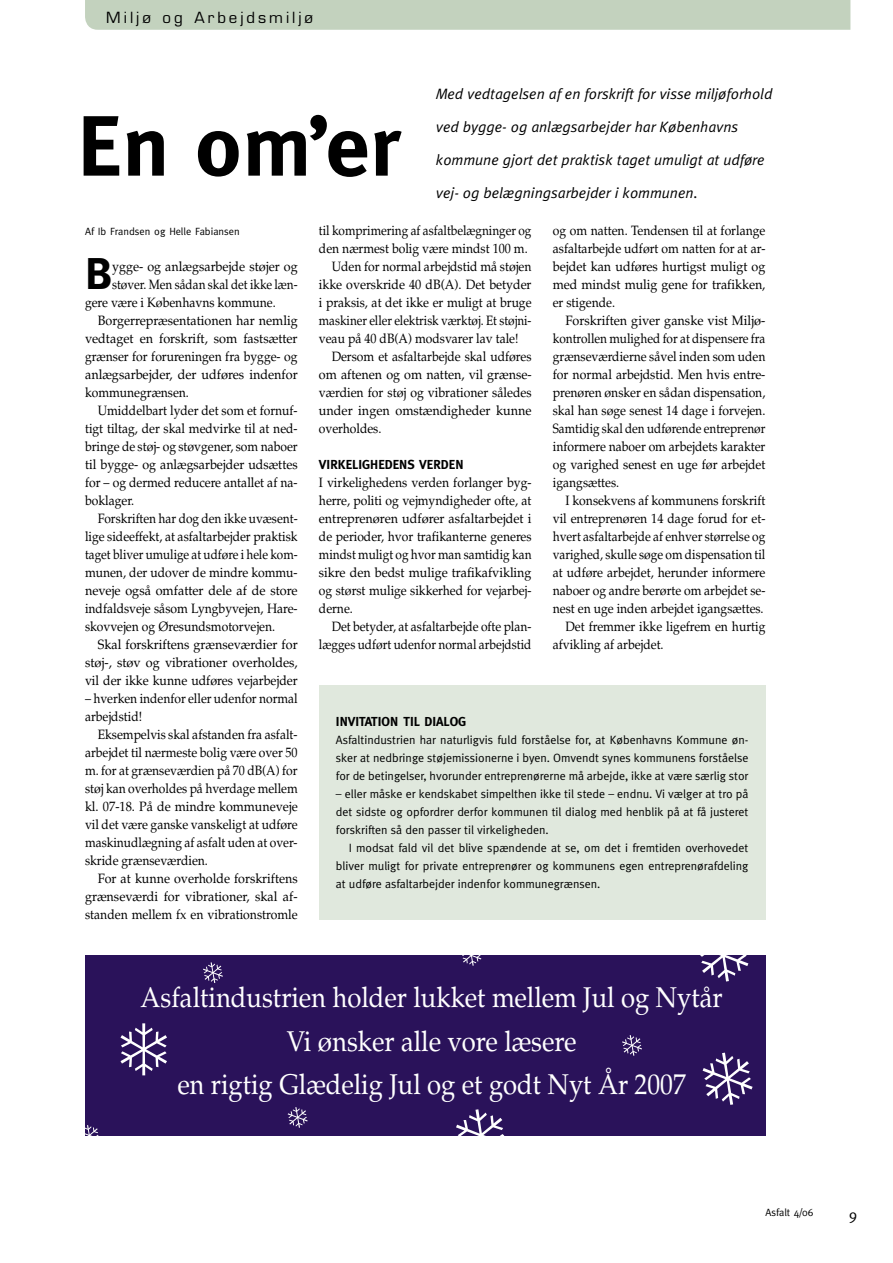
<style>
.page{position:relative;width:893px;height:1263px;background:#fff}
.page>*{position:absolute;margin:0;border:0;box-sizing:border-box;transform-origin:0 0}
.t1{font:700 85.5px "Meta";color:#000}
.t2{font:700 44.4px "Meta";color:#000}
.t3{font:28.5px/43.5px "Palatino";color:#fff;text-align:center;scale:.9 1}
.t4{font:italic 15px "Meta";color:#000}
.t5{font:15px "Eurostile";letter-spacing:.2em;color:#000}
.t6{font:13.5px/18px "Palatino";color:#000;text-align:justify;scale:.9 1}
.t7{font:13.5px/18px "Palatino";color:#000;text-align:justify;scale:.93 1}
.t8{font:13.5px/18px "Palatino";color:#000;scale:.89 1}
.t9{font:13.5px/18px "Palatino";color:#000;text-align:justify;scale:.92 1}
.t10{font:13.5px "Palatino";color:#000;scale:.94 1}
.t11{font:13.5px "Palatino";color:#000;scale:.87 1}
.t12{font:13.5px "Palatino";color:#000;scale:.88 1}
.t13{font:13.5px "Palatino";color:#000;scale:.91 1}
.t14{font:700 13.05px "Meta";color:#000}
.t15{font:12px/18px "Meta";color:#000;text-align:justify}
.t16{font:10.5px "Meta";color:#000}
</style>
<div class="page">
<div style="left:85px;top:0;width:765px;height:30px;background:#c3d2be"></div>
<div style="left:319px;top:685px;width:446px;height:234px;background:#e0e8dd"></div>
<div style="left:85px;top:955px;width:680px;height:180px;background:#2a125a"></div>
<svg style="left:703px;top:1053px;width:50px;height:52px"></svg>
<svg style="left:622px;top:1035px;width:20px;height:21px"></svg>
<svg style="left:120px;top:1023px;width:47px;height:52px"></svg>
<svg style="left:203px;top:962px;width:20px;height:21px"></svg>
<svg style="left:288px;top:1107px;width:20px;height:21px"></svg>
<svg style="left:700px;top:955px;width:48px;height:26px"></svg>
<svg style="left:456px;top:1109px;width:50px;height:27px"></svg>
<svg style="left:462px;top:955px;width:19px;height:11px"></svg>
<svg style="left:85px;top:1125px;width:14px;height:11px"></svg>
<p class="t5" style="left:106px;top:8px;width:208px">Miljø og Arbejdsmiljø</p>
<h1 class="t1" style="left:78px;top:97px;width:323px">EN OM’ER</h1>
<p class="t4" style="left:436px;top:85px;width:338px">Med vedtagelsen af en forskrift for visse miljøforhold</p>
<p class="t4" style="left:436px;top:118px;width:304px">ved bygge- og anlægsarbejder har Københavns</p>
<p class="t4" style="left:436px;top:151px;width:330px">kommune gjort det praktisk taget umuligt at udføre</p>
<p class="t4" style="left:436px;top:184px;width:263px">vej- og belægningsarbejder i kommunen.</p>
<p class="t16" style="left:85px;top:226px;width:156px">Af Ib Frandsen og Helle Fabiansen</p>
<h2 class="t2" style="left:85px;top:248px;width:29px">B</h2>
<p class="t7" style="left:112px;top:258px;width:201px">ygge- og anlægsarbejde støjer og</p>
<p class="t11" style="left:112px;top:277px;width:215px">støver. Men sådan skal det ikke læn-</p>
<p class="t6" style="left:85px;top:294px;width:213px">gere være i Københavns kommune.</p>
<p class="t7" style="left:98px;top:312px;width:216px">Borgerrepræsentationen har nemlig</p>
<p class="t10" style="left:85px;top:331px;width:228px">vedtaget en forskrift, som fastsætter</p>
<p class="t6" style="left:85px;top:348px;width:238px">grænser for forureningen fra bygge- og</p>
<p class="t10" style="left:85px;top:367px;width:228px">anlægsarbejder, der udføres indenfor</p>
<p class="t6" style="left:85px;top:384px;width:117px">kommunegrænsen.</p>
<p class="t6" style="left:98px;top:402px;width:224px">Umiddelbart lyder det som et fornuf-</p>
<p class="t6" style="left:85px;top:420px;width:238px">tigt tiltag, der skal medvirke til at ned-</p>
<p class="t6" style="left:85px;top:438px;width:238px">bringe de støj- og støvgener, som naboer</p>
<p class="t9" style="left:85px;top:456px;width:233px">til bygge- og anlægsarbejder udsættes</p>
<p class="t6" style="left:85px;top:474px;width:238px">for – og dermed reducere antallet af na-</p>
<p class="t6" style="left:85px;top:492px;width:56px">boklager.</p>
<p class="t8" style="left:98px;top:510px;width:226px">Forskriften har dog den ikke uvæsent-</p>
<p class="t6" style="left:85px;top:528px;width:238px">lige sideeffekt, at asfaltarbejder praktisk</p>
<p class="t11" style="left:85px;top:547px;width:246px">taget bliver umulige at udføre i hele kom-</p>
<p class="t6" style="left:85px;top:564px;width:238px">munen, der udover de mindre kommu-</p>
<p class="t10" style="left:85px;top:583px;width:228px">neveje også omfatter dele af de store</p>
<p class="t6" style="left:85px;top:600px;width:238px">indfaldsveje såsom Lyngbyvejen, Hare-</p>
<p class="t6" style="left:85px;top:618px;width:213px">skovvejen og Øresundsmotorvejen.</p>
<p class="t7" style="left:98px;top:636px;width:216px">Skal forskriftens grænseværdier for</p>
<p class="t10" style="left:85px;top:655px;width:228px">støj-, støv og vibrationer overholdes,</p>
<p class="t13" style="left:85px;top:673px;width:235px">vil der ikke kunne udføres vejarbejder</p>
<p class="t8" style="left:85px;top:690px;width:240px">– hverken indenfor eller udenfor normal arbejdstid!</p>
<p class="t6" style="left:85px;top:726px;width:238px;text-indent:13px">Eksempelvis skal afstanden fra asfalt&shy;arbejdet til nærmeste bolig være over 50 m. for at grænseværdien på 70 dB(A) for støj kan overholdes på hverdage mellem kl. 07-18. På de mindre kommuneveje vil det være ganske vanskeligt at udføre maskinudlægning af asfalt uden at over&shy;skride grænseværdien.</p>
<p class="t9" style="left:85px;top:870px;width:233px;text-indent:13px">For at kunne overholde forskriftens grænseværdi for vibrationer, skal af&shy;standen mellem fx en vibrationstromle</p>
<p class="t12" style="left:319px;top:223px;width:243px">til komprimering af asfaltbelægninger og</p>
<p class="t6" style="left:319px;top:240px;width:233px">den nærmest bolig være mindst 100 m.</p>
<p class="t6" style="left:332px;top:258px;width:224px">Uden for normal arbejdstid må støjen</p>
<p class="t9" style="left:319px;top:276px;width:233px">ikke overskride 40 dB(A). Det betyder</p>
<p class="t6" style="left:319px;top:294px;width:238px">i praksis, at det ikke er muligt at bruge</p>
<p class="t11" style="left:319px;top:313px;width:246px">maskiner eller elektrisk værktøj. Et støjni-</p>
<p class="t6" style="left:319px;top:330px;width:223px">veau på 40 dB(A) modsvarer lav tale!</p>
<p class="t6" style="left:332px;top:348px;width:224px">Dersom et asfaltarbejde skal udføres</p>
<p class="t7" style="left:319px;top:366px;width:230px">om aftenen og om natten, vil grænse-</p>
<p class="t13" style="left:319px;top:385px;width:235px">værdien for støj og vibrationer således</p>
<p class="t10" style="left:319px;top:403px;width:228px">under ingen omstændigheder kunne</p>
<p class="t6" style="left:319px;top:420px;width:71px">overholdes.</p>
<p class="t14" style="left:319px;top:457px;width:15px">VIRKELI</p>
<p class="t14" style="left:362px;top:457px;width:16px">GHEDE</p>
<p class="t14" style="left:399px;top:457px;width:29px">NS VERDE</p>
<p class="t14" style="left:455px;top:457px;width:10px">N</p>
<p class="t6" style="left:319px;top:474px;width:238px">I virkelighedens verden forlanger byg&shy;herre, politi og vejmyndigheder ofte, at entreprenøren udfører asfaltarbejdet i de perioder, hvor trafikanterne generes mindst muligt og hvor man samtidig kan sikre den bedst mulige trafikafvikling og størst mulige sikkerhed for vejarbej&shy;derne.</p>
<p class="t8" style="left:319px;top:618px;width:240px;text-align:right">Det betyder, at asfaltarbejde ofte plan&shy;lægges udført udenfor normal arbejdstid</p>
<p class="t6" style="left:553px;top:222px;width:238px">og om natten. Tendensen til at forlange asfaltarbejde udført om natten for at ar&shy;bejdet kan udføres hurtigst muligt og med mindst mulig gene for trafikken, er stigende.</p>
<p class="t7" style="left:553px;top:312px;width:230px;text-indent:13px">Forskriften giver ganske vist Miljø&shy;kontrollen mulighed for at dispensere fra grænseværdierne såvel inden som uden for normal arbejdstid. Men hvis entre&shy;prenøren ønsker en sådan dispensation, skal han søge senest 14 dage i forvejen.<br>Samtidig skal den udførende entreprenør informere naboer om arbejdets karakter og varighed senest en uge før arbejdet igangsættes.</p>
<p class="t6" style="left:566px;top:492px;width:224px">I konsekvens af kommunens forskrift</p>
<p class="t6" style="left:553px;top:510px;width:238px">vil entreprenøren 14 dage forud for et-</p>
<p class="t8" style="left:553px;top:528px;width:240px">hvert asfaltarbejde af enhver størrelse og</p>
<p class="t12" style="left:553px;top:547px;width:243px">varighed, skulle søge om dispensation til</p>
<p class="t6" style="left:553px;top:564px;width:238px">at udføre arbejdet, herunder informere</p>
<p class="t6" style="left:553px;top:582px;width:238px">naboer og andre berørte om arbejdet se-</p>
<p class="t6" style="left:553px;top:600px;width:236px">nest en uge inden arbejdet igangsættes.</p>
<p class="t6" style="left:566px;top:618px;width:224px">Det fremmer ikke ligefrem en hurtig</p>
<p class="t6" style="left:553px;top:636px;width:125px">afvikling af arbejdet.</p>
<p class="t14" style="left:336px;top:714px;width:19px">INVITATI</p>
<p class="t14" style="left:381px;top:714px;width:51px">ON TIL DIAL</p>
<p class="t14" style="left:450px;top:714px;width:18px">OG</p>
<p class="t15" style="left:336px;top:731px;width:414px">Asfaltindustrien har naturligvis fuld forståelse for, at Københavns Kommune øn&shy;sker at nedbringe støjemissionerne i byen. Omvendt synes kommunens forståelse for de betingelser, hvorunder entreprenørerne må arbejde, ikke at være særlig stor</p>
<p class="t15" style="left:336px;top:785px;width:414px">– eller måske er kendskabet simpelthen ikke til stede – endnu. Vi vælger at tro på det sidste og opfordrer derfor kommunen til dialog med henblik på at få justeret forskriften så den passer til virkeligheden.</p>
<p class="t15" style="left:336px;top:839px;width:414px;text-indent:13px">I modsat fald vil det blive spændende at se, om det i fremtiden overhovedet bliver muligt for private entreprenører og kommunens egen entreprenørafdeling at udføre asfaltarbejder indenfor kommunegrænsen.</p>
<h3 class="t3" style="left:141px;top:976px;width:648px">Asfaltindustrien holder lukket mellem Jul og Nytår<br>Vi ønsker alle vore læsere<br>en rigtig Glædelig Jul og et godt Nyt År 2007</h3>
<p class="t16" style="left:765px;top:1206px;width:50px">Asfalt 4/06</p>
</div>
